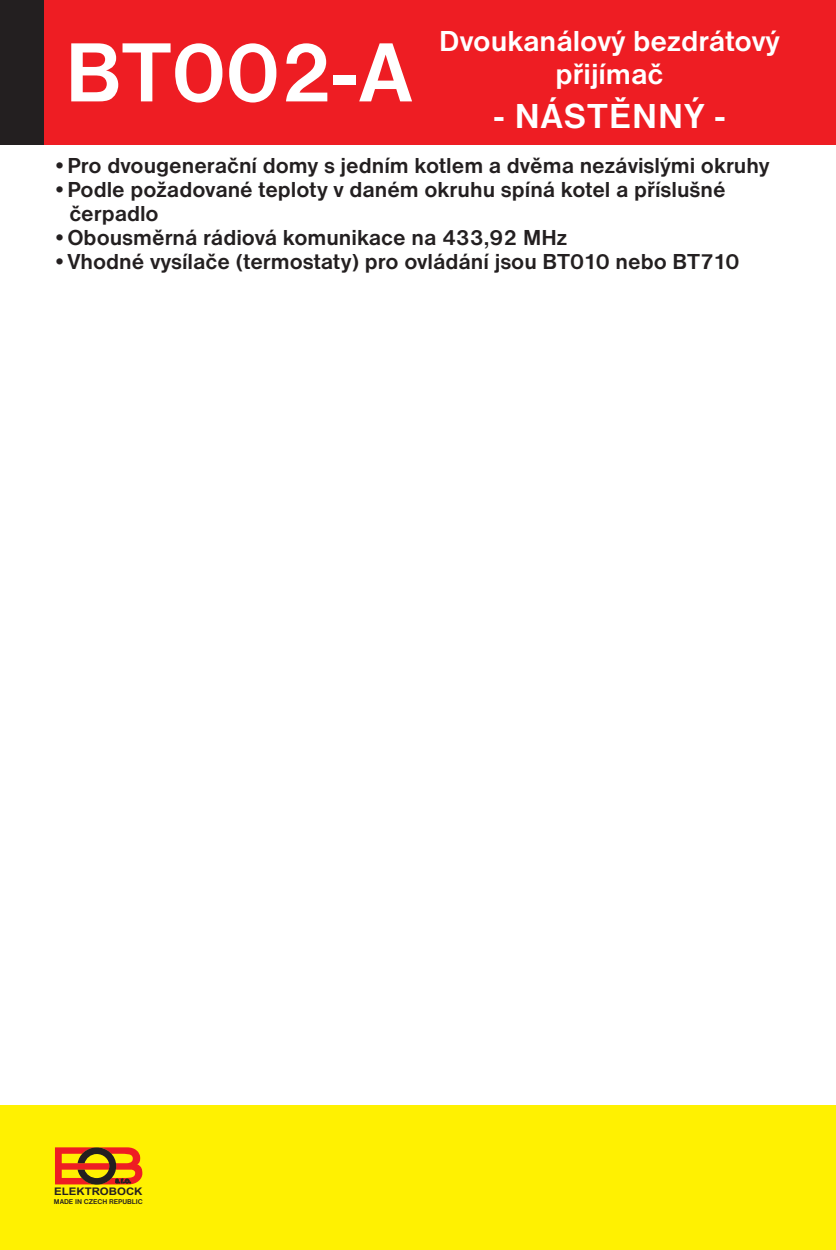
<style>
.page{position:relative;width:836px;height:1250px;background:#fff}
.page>*{position:absolute;margin:0;border:0;box-sizing:border-box;transform-origin:0 0}
.t1{font:700 87px "Nimbus Sans DOT";color:#fff}
.t2{font:700 36px "Nimbus Sans DOT";letter-spacing:.03em;color:#fff}
.t3{font:700 30px/33px "Nimbus Sans DOT";color:#fff;text-align:center}
.t4{font:700 22.5px/24px "Nimbus Sans DOT";color:#231f20}
.t5{font:700 10.5px "Arial";color:#231f20;scale:1.09 1}
.t6{font:700 7.2px "Nimbus Sans DOT";color:#231f20}
</style>
<div class="page">
<div style="left:27px;top:0;width:809px;height:144px;background:#ee1d23"></div>
<div style="left:0;top:1105px;width:836px;height:145px;background:#fff101"></div>
<div style="left:0;top:0;width:44px;height:144px;background:#231f20"></div>
<svg style="left:55px;top:1147px;width:87px;height:38px"></svg>
<h1 class="t1" style="left:65px;top:41px;width:348px">BT002-A</h1>
<h3 class="t3" style="left:439px;top:26px;width:342px">Dvoukanálový bezdrátový přijímač</h3>
<h2 class="t2" style="left:494px;top:103px;width:232px">- NÁSTĚNNÝ -</h2>
<p class="t4" style="left:52px;top:154px;width:719px">•Pro dvougenerační domy s jedním kotlem a dvěma nezávislými okruhy</p>
<p class="t4" style="left:69px;top:178px;width:657px;text-indent:-17px">•Podle požadované teploty v daném okruhu spíná kotel a příslušné čerpadlo</p>
<p class="t4" style="left:52px;top:226px;width:516px">•Obousměrná rádiová komunikace na 433,92 MHz</p>
<p class="t4" style="left:52px;top:250px;width:688px">•Vhodné vysílače (termostaty) pro ovládání jsou BT010 nebo BT710</p>
<p class="t5" style="left:54px;top:1185px;width:83px">ELEKTROBOCK</p>
<p class="t6" style="left:54px;top:1198px;width:90px">MADE IN CZECH REPUBLIC</p>
</div>
